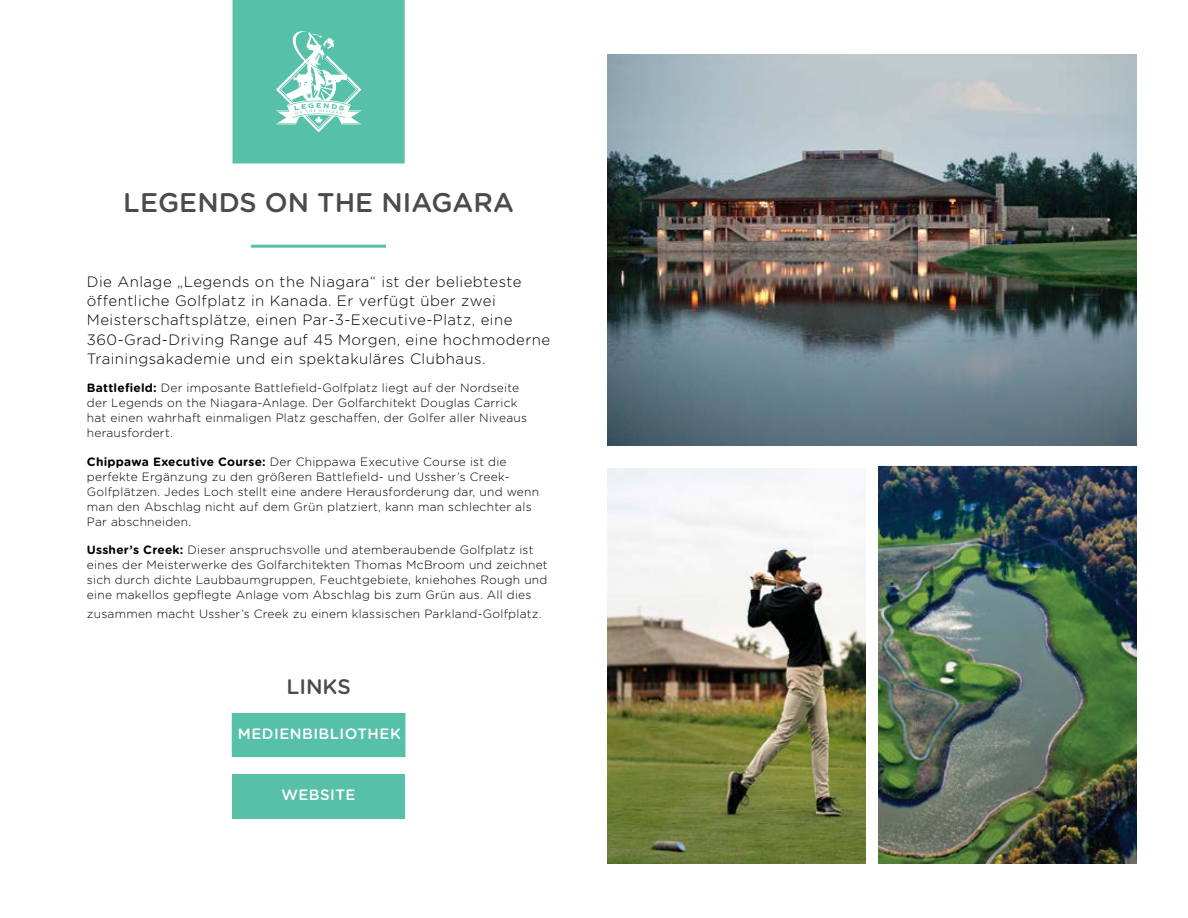
<style>
.page{position:relative;width:1188px;height:918px;background:#fff}
.page>*{position:absolute;margin:0;border:0;box-sizing:border-box;transform-origin:0 0}
.t1{font:500 27px "Gotham Rounded";color:#4f4a4a}
.t2{font:500 21px "Gotham Rounded";color:#4f4a4a}
.t3{font:300 15px/19.2px "Gotham Rounded";letter-spacing:.03em;color:#000}
.t4{font:500 15px "Gotham Rounded";letter-spacing:.03em;color:#fff}
.t5{font:300 12px/15px "Gotham Rounded";letter-spacing:.02em;color:#000}
.s1{font-weight:700}
</style>
<div class="page">
<img style="left:608px;top:55px;width:529px;height:390px">
<div style="left:233px;top:1px;width:171px;height:162px;background:#56c1a8"></div>
<div style="left:233px;top:0;width:172px;height:164px;border:2px solid #56c1a8"></div>
<div style="left:232px;top:713px;width:173px;height:44px;background:#56c1a8"></div>
<div style="left:233px;top:774px;width:172px;height:44px;background:#56c1a8"></div>
<hr style="left:251px;top:245px;width:135px;height:3px;background:#56c1a8">
<svg style="left:275px;top:31px;width:87px;height:101px"></svg>
<img style="left:608px;top:468px;width:258px;height:395px">
<img style="left:879px;top:466px;width:258px;height:397px">
<h1 class="t1" style="left:123px;top:183px;width:392px">LEGENDS ON THE NIAGARA</h1>
<p class="t3" style="left:87px;top:271px;width:465px">Die Anlage „Legends on the Niagara“ ist der beliebteste öffentliche Golfplatz in Kanada. Er verfügt über zwei Meisterschaftsplätze, einen Par-3-Executive-Platz, eine 360-Grad-Driving Range auf 45 Morgen, eine hochmoderne Trainingsakademie und ein spektakuläres Clubhaus.</p>
<p class="t5" style="left:87px;top:380px;width:442px"><span class="s1">Battlefield:</span> Der imposante Battlefield-Golfplatz liegt auf der Nordseite der Legends on the Niagara-Anlage. Der Golfarchitekt Douglas Carrick hat einen wahrhaft einmaligen Platz geschaffen, der Golfer aller Niveaus herausfordert.</p>
<p class="t5" style="left:87px;top:453px;width:454px"><span class="s1">Chippawa Executive Course:</span> Der Chippawa Executive Course ist die perfekte Ergänzung zu den größeren Battlefield- und Ussher’s Creek-Golfplätzen. Jedes Loch stellt eine andere Herausforderung dar, und wenn man den Abschlag nicht auf dem Grün platziert, kann man schlechter als Par abschneiden.</p>
<p class="t5" style="left:87px;top:542px;width:462px"><span class="s1">Ussher’s Creek:</span> Dieser anspruchsvolle und atemberaubende Golfplatz ist eines der Meisterwerke des Golfarchitekten Thomas McBroom und zeichnet sich durch dichte Laubbaumgruppen, Feuchtgebiete, kniehohes Rough und eine makellos gepflegte Anlage vom Abschlag bis zum Grün aus. All dies</p>
<p class="t5" style="left:87px;top:606px;width:456px">zusammen macht Ussher’s Creek zu einem klassischen Parkland-Golfplatz.</p>
<h2 class="t2" style="left:286px;top:672px;width:66px">LINKS</h2>
<p class="t4" style="left:238px;top:723px;width:164px">MEDIENBIBLIOTHEK</p>
<p class="t4" style="left:282px;top:784px;width:76px">WEBSITE</p>
</div>
